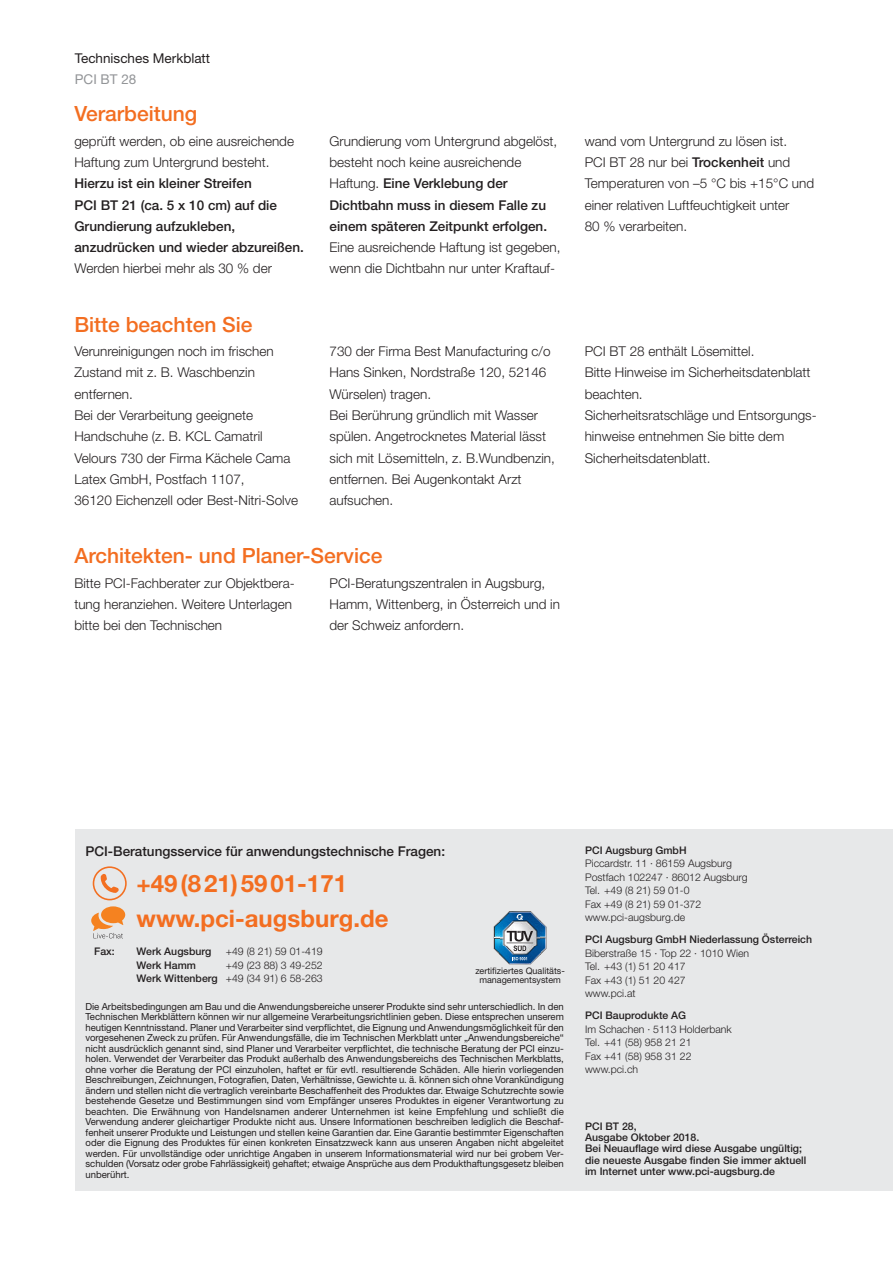
<style>
.page{position:relative;width:893px;height:1263px;background:#fff}
.page>*{position:absolute;margin:0;border:0;box-sizing:border-box;transform-origin:0 0}
.t1{font:700 24px/35.2px "Helvetica Neue LT Pro";color:#f36e21}
.t2{font:500 21px "Helvetica Neue LT Pro";color:#f36e21}
.t3{font:300 13.5px/21.3px "Helvetica Neue LT Pro";color:#231f20}
.t4{font:500 13.5px/21.3px "Helvetica Neue LT Pro";color:#231f20}
.t5{font:13.5px "Helvetica Neue LT Pro";color:#231f20}
.t6{font:13.5px "Helvetica Neue LT Pro";color:#939598}
.t7{font:300 10.5px/13.5px "Helvetica Neue LT Pro";color:#231f20}
.t8{font:500 10.5px/11.2px "Helvetica Neue LT Pro";color:#231f20}
.t9{font:9.75px/10.5px "Helvetica Neue LT Pro";letter-spacing:-.005em;color:#231f20;text-align:justify}
.t10{font:9px/9px "Helvetica Neue LT Pro";color:#231f20;text-align:center}
.s1{font-weight:300}
.s2{font-weight:500}
</style>
<div class="page">
<div style="left:75px;top:829px;width:818px;height:362px;background:#e7e8e9"></div>
<svg style="left:93px;top:866px;width:34px;height:34px"></svg>
<svg style="left:91px;top:906px;width:34px;height:32px"></svg>
<img style="left:499px;top:911px;width:41px;height:53px">
<img style="left:493px;top:921px;width:6px;height:33px">
<img style="left:540px;top:921px;width:6px;height:34px">
<svg style="left:506px;top:930px;width:27px;height:21px"></svg>
<svg style="left:516px;top:914px;width:7px;height:6px"></svg>
<svg style="left:512px;top:957px;width:15px;height:3px"></svg>
<h3 class="t5" style="left:75px;top:53px;width:137px">Technisches Merkblatt</h3>
<h3 class="t6" style="left:75px;top:74px;width:63px">PCI BT 28</h3>
<h2 class="t2" style="left:74px;top:106px;width:124px">Verarbeitung</h2>
<h3 class="t3" style="left:74px;top:132px;width:221px">geprüft werden, ob eine ausreichende<br>Haftung zum Untergrund besteht.</h3>
<h3 class="t4" style="left:74px;top:174px;width:231px">Hierzu ist ein kleiner Streifen<br>PCI BT 21 (ca. 5 x 10 cm) auf die<br>Grundierung aufzukleben, anzudrücken und wieder abzureißen.</h3>
<h3 class="t3" style="left:74px;top:259px;width:199px">Werden hierbei mehr als 30 % der</h3>
<h2 class="t2" style="left:74px;top:317px;width:180px">Bitte beachten Sie</h2>
<h3 class="t4" style="left:330px;top:132px;width:229px"><span class="s1">Grundierung vom Untergrund abgelöst, besteht noch keine ausreichende Haftung.</span> Eine Verklebung der Dichtbahn muss in diesem Falle zu einem späteren Zeitpunkt erfolgen.</h3>
<h3 class="t3" style="left:330px;top:238px;width:233px">Eine ausreichende Haftung ist gegeben, wenn die Dichtbahn nur unter Kraftauf-</h3>
<h3 class="t3" style="left:585px;top:132px;width:231px">wand vom Untergrund zu lösen ist.<br>PCI BT 28 nur bei <span class="s2">Trockenheit</span> und<br>Temperaturen von –5 °C bis +15°C und einer relativen Luftfeuchtigkeit unter<br>80 % verarbeiten.</h3>
<p class="t3" style="left:74px;top:342px;width:225px">Verunreinigungen noch im frischen<br>Zustand mit z. B. Waschbenzin entfernen.<br>Bei der Verarbeitung geeignete<br>Handschuhe (z. B. KCL Camatril<br>Velours 730 der Firma Kächele Cama<br>Latex GmbH, Postfach 1107,<br>36120 Eichenzell oder Best-Nitri-Solve</p>
<p class="t3" style="left:330px;top:342px;width:227px">730 der Firma Best Manufacturing c/o<br>Hans Sinken, Nordstraße 120, 52146<br>Würselen) tragen.<br>Bei Berührung gründlich mit Wasser spülen. Angetrocknetes Material lässt sich mit Lösemitteln, z. B.Wundbenzin, entfernen. Bei Augenkontakt Arzt aufsuchen.</p>
<h3 class="t3" style="left:585px;top:342px;width:234px">PCI BT 28 enthält Lösemittel.<br>Bitte Hinweise im Sicherheitsdatenblatt beachten.<br>Sicherheitsratschläge und Entsorgungs&shy;hinweise entnehmen Sie bitte dem<br>Sicherheitsdatenblatt.</h3>
<h2 class="t2" style="left:74px;top:548px;width:310px">Architekten- und Planer-Service</h2>
<h3 class="t3" style="left:74px;top:573px;width:222px">Bitte PCI-Fachberater zur Objektbera&shy;tung heranziehen. Weitere Unterlagen bitte bei den Technischen</h3>
<h3 class="t3" style="left:330px;top:573px;width:232px">PCI-Beratungszentralen in Augsburg,<br>Hamm, Wittenberg, in Österreich und in der Schweiz anfordern.</h3>
<h3 class="t4" style="left:85px;top:842px;width:361px">PCI-Beratungsservice für anwendungstechnische Fragen:</h3>
<h1 class="t1" style="left:136px;top:867px;width:253px">+49(821)5901-171 www.pci-augsburg.de</h1>
<p class="t8" style="left:94px;top:947px;width:22px">Fax:</p>
<p class="t8" style="left:136px;top:947px;width:76px">Werk Augsburg</p>
<p class="t7" style="left:226px;top:946px;width:98px">+49 (8 21) 59 01-419</p>
<p class="t8" style="left:136px;top:960px;width:61px">Werk Hamm</p>
<p class="t7" style="left:136px;top:959px;width:188px;text-align:right">+49 (23 88) 3 49-252<br><span class="s2">Werk Wittenberg</span> +49 (34 91) 6 58-263</p>
<p class="t10" style="left:475px;top:967px;width:91px">zertifiziertes Qualitäts&shy;managementsystem</p>
<p class="t9" style="left:85px;top:1002px;width:480px">Die Arbeitsbedingungen am Bau und die Anwendungsbereiche unserer Produkte sind sehr unterschiedlich. In den Technischen Merkblättern können wir nur allgemeine Verarbeitungsrichtlinien geben. Diese entsprechen unserem heutigen Kenntnisstand. Planer und Verarbeiter sind verpflichtet, die Eignung und Anwendungsmöglichkeit für den vorgesehenen Zweck zu prüfen. Für Anwendungsfälle, die im Technischen Merkblatt unter „Anwendungsbereiche“ nicht ausdrücklich genannt sind, sind Planer und Verarbeiter verpflichtet, die technische Beratung der PCI einzu&shy;holen. Verwendet der Verarbeiter das Produkt außerhalb des Anwendungsbereichs des Technischen Merkblatts, ohne vorher die Beratung der PCI einzuholen, haftet er für evtl. resultierende Schäden. Alle hierin vorliegenden Beschreibungen, Zeichnungen, Fotografien, Daten, Verhältnisse, Gewichte u. ä. können sich ohne Vorankündigung ändern und stellen nicht die vertraglich vereinbarte Beschaffenheit des Produktes dar. Etwaige Schutzrechte sowie bestehende Gesetze und Bestimmungen sind vom Empfänger unseres Produktes in eigener Verantwortung zu beachten. Die Erwähnung von Handelsnamen anderer Unternehmen ist keine Empfehlung und schließt die Verwendung anderer gleichartiger Produkte nicht aus. Unsere Informationen beschreiben lediglich die Beschaf&shy;fenheit unserer Produkte und Leistungen und stellen keine Garantien dar. Eine Garantie bestimmter Eigenschaften oder die Eignung des Produktes für einen konkreten Einsatzzweck kann aus unseren Angaben nicht abgeleitet werden. Für unvollständige oder unrichtige Angaben in unserem Informationsmaterial wird nur bei grobem Ver&shy;schulden (Vorsatz oder grobe Fahrlässigkeit) gehaftet; etwaige Ansprüche aus dem Produkthaftungsgesetz bleiben unberührt.</p>
<p class="t8" style="left:585px;top:845px;width:103px">PCI Augsburg GmbH</p>
<p class="t7" style="left:585px;top:858px;width:164px">Piccardstr. 11 · 86159 Augsburg<br>Postfach 102247 · 86012 Augsburg<br>Tel. +49 (8 21) 59 01-0<br>Fax +49 (8 21) 59 01-372 www.pci-augsburg.de</p>
<p class="t8" style="left:585px;top:935px;width:228px">PCI Augsburg GmbH Niederlassung Österreich</p>
<p class="t7" style="left:585px;top:947px;width:166px">Biberstraße 15 · Top 22 · 1010 Wien<br>Tel. +43 (1) 51 20 417<br>Fax +43 (1) 51 20 427<br>www.pci.at</p>
<p class="t8" style="left:585px;top:1011px;width:103px">PCI Bauprodukte AG</p>
<p class="t7" style="left:585px;top:1023px;width:148px">Im Schachen · 5113 Holderbank<br>Tel. +41 (58) 958 21 21<br>Fax +41 (58) 958 31 22 www.pci.ch</p>
<p class="t8" style="left:585px;top:1121px;width:223px">PCI BT 28,<br>Ausgabe Oktober 2018.<br>Bei Neuauflage wird diese Ausgabe ungültig; die neueste Ausgabe finden Sie immer aktuell im Internet unter www.pci-augsburg.de</p>
</div>
